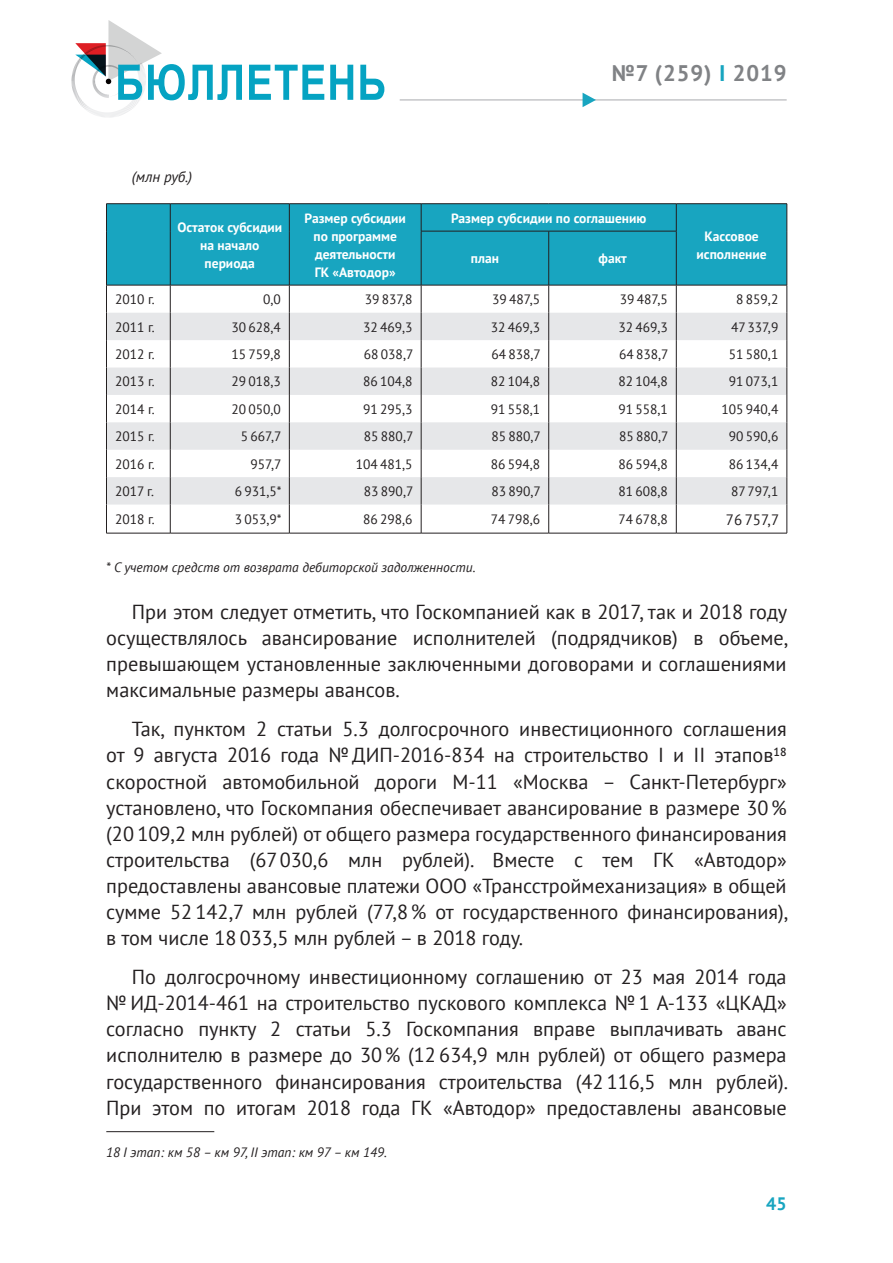
<style>
.page{position:relative;width:893px;height:1263px;background:#fff}
.page>*{position:absolute;margin:0;border:0;box-sizing:border-box;transform-origin:0 0}
.t1{font:700 22.5px "PT Sans";letter-spacing:.04em;color:#808285}
.основной_текст{font:20.25px/26.1px "PT Sans";color:#231f20;text-align:justify}
.t2{font:700 18px "PT Sans";color:#18a5c0}
.единицы_перед_табли{font:italic 15px "PT Sans";letter-spacing:-.01em;color:#231f20}
.текст_тела_таблиц{font:15px "PT Sans";color:#231f20}
.текст_тела_таблиц-2{font:13.5px "PT Sans";color:#231f20}
.текст_шапки_таблиц_2{font:700 13.5px/18px "PT Sans";color:#fff;text-align:center}
.Cноска{font:italic 13.5px "PT Sans";color:#231f20}
.текст_тела_таблиц_ле{font:13.5px "PT Sans";color:#231f20}
.s1{color:#18a5c0}
</style>
<div class="page">
<div style="left:107px;top:204px;width:680px;height:81px;background:#18a5c0"></div>
<svg style="left:107px;top:286px;width:680px;height:247px"></svg>
<svg style="left:107px;top:313px;width:680px;height:191px;fill:#e6e7e9"></svg>
<hr style="left:548px;top:231px;width:1px;height:54px;background:#231f20">
<svg style="left:289px;top:286px;width:1px;height:247px"></svg>
<svg style="left:421px;top:286px;width:1px;height:247px"></svg>
<svg style="left:548px;top:286px;width:1px;height:247px"></svg>
<svg style="left:676px;top:286px;width:1px;height:247px"></svg>
<hr style="left:421px;top:231px;width:128px;height:1px;background:#231f20">
<hr style="left:549px;top:231px;width:127px;height:1px;background:#231f20">
<svg style="left:289px;top:204px;width:1px;height:27px"></svg>
<svg style="left:421px;top:204px;width:1px;height:27px"></svg>
<hr style="left:289px;top:231px;width:1px;height:54px;background:#231f20">
<hr style="left:421px;top:231px;width:1px;height:54px;background:#231f20">
<hr style="left:170px;top:203px;width:119px;height:1px;background:#231f20">
<hr style="left:289px;top:203px;width:132px;height:1px;background:#231f20">
<hr style="left:421px;top:203px;width:128px;height:1px;background:#231f20">
<hr style="left:549px;top:203px;width:127px;height:1px;background:#231f20">
<hr style="left:170px;top:285px;width:119px;height:1px;background:#231f20">
<hr style="left:289px;top:285px;width:132px;height:1px;background:#231f20">
<hr style="left:421px;top:285px;width:128px;height:1px;background:#231f20">
<hr style="left:549px;top:285px;width:127px;height:1px;background:#231f20">
<hr style="left:106px;top:203px;width:64px;height:1px;background:#231f20">
<svg style="left:106px;top:204px;width:1px;height:27px"></svg>
<svg style="left:170px;top:204px;width:1px;height:27px"></svg>
<hr style="left:106px;top:231px;width:1px;height:54px;background:#231f20">
<hr style="left:170px;top:231px;width:1px;height:54px;background:#231f20">
<hr style="left:106px;top:285px;width:64px;height:1px;background:#231f20">
<hr style="left:676px;top:203px;width:111px;height:1px;background:#231f20">
<svg style="left:676px;top:204px;width:1px;height:27px"></svg>
<svg style="left:787px;top:204px;width:1px;height:27px"></svg>
<hr style="left:676px;top:231px;width:1px;height:54px;background:#231f20">
<hr style="left:787px;top:231px;width:1px;height:54px;background:#231f20">
<hr style="left:676px;top:285px;width:111px;height:1px;background:#231f20">
<svg style="left:106px;top:285px;width:1px;height:248px"></svg>
<svg style="left:787px;top:285px;width:1px;height:248px"></svg>
<hr style="left:106px;top:533px;width:64px;height:1px;background:#231f20">
<hr style="left:170px;top:533px;width:119px;height:1px;background:#231f20">
<hr style="left:289px;top:533px;width:132px;height:1px;background:#231f20">
<hr style="left:421px;top:533px;width:128px;height:1px;background:#231f20">
<hr style="left:549px;top:533px;width:127px;height:1px;background:#231f20">
<hr style="left:676px;top:533px;width:111px;height:1px;background:#231f20">
<svg style="left:170px;top:285px;width:1px;height:248px"></svg>
<hr style="left:106px;top:1131px;width:108px;height:1px;background:#231f20">
<hr style="left:400px;top:100px;width:387px;height:1px;background:#a8a9ad">
<svg style="left:583px;top:93px;width:13px;height:14px"></svg>
<svg style="left:74px;top:20px;width:168px;height:80px"></svg>
<svg style="left:249px;top:65px;width:75px;height:35px"></svg>
<svg style="left:330px;top:65px;width:23px;height:35px"></svg>
<svg style="left:360px;top:65px;width:24px;height:35px"></svg>
<p class="t1" style="left:612px;top:58px;width:176px">№7 (259) <span class="s1">І</span> 2019</p>
<p class="единицы_перед_табли" style="left:132px;top:167px;width:62px">(млн руб.)</p>
<p class="текст_шапки_таблиц_2" style="left:177px;top:218px;width:106px">Остаток субсидии на начало периода</p>
<p class="текст_шапки_таблиц_2" style="left:305px;top:209px;width:103px">Размер субсидии по программе деятельности<br>ГК «Автодор»</p>
<p class="текст_шапки_таблиц_2" style="left:451px;top:209px;width:197px">Размер субсидии по соглашению</p>
<p class="текст_шапки_таблиц_2" style="left:471px;top:249px;width:30px">план</p>
<p class="текст_шапки_таблиц_2" style="left:598px;top:249px;width:30px">факт</p>
<p class="текст_шапки_таблиц_2" style="left:696px;top:227px;width:72px">Кассовое исполнение</p>
<p class="текст_тела_таблиц_ле" style="left:115px;top:291px;width:41px">2010 г.</p>
<p class="текст_тела_таблиц-2" style="left:263px;top:291px;width:19px">0,0</p>
<p class="текст_тела_таблиц-2" style="left:365px;top:291px;width:49px">39 837,8</p>
<p class="текст_тела_таблиц-2" style="left:492px;top:291px;width:49px">39 487,5</p>
<p class="текст_тела_таблиц-2" style="left:620px;top:291px;width:49px">39 487,5</p>
<p class="текст_тела_таблиц-2" style="left:736px;top:291px;width:44px">8 859,2</p>
<p class="текст_тела_таблиц_ле" style="left:115px;top:318px;width:41px">2011 г.</p>
<p class="текст_тела_таблиц-2" style="left:231px;top:318px;width:51px">30 628,4</p>
<p class="текст_тела_таблиц-2" style="left:363px;top:318px;width:51px">32 469,3</p>
<p class="текст_тела_таблиц-2" style="left:491px;top:318px;width:51px">32 469,3</p>
<p class="текст_тела_таблиц-2" style="left:618px;top:318px;width:51px">32 469,3</p>
<p class="текст_тела_таблиц-2" style="left:731px;top:318px;width:49px">47337,9</p>
<p class="текст_тела_таблиц_ле" style="left:115px;top:346px;width:41px">2012 г.</p>
<p class="текст_тела_таблиц-2" style="left:231px;top:346px;width:51px">15 759,8</p>
<p class="текст_тела_таблиц-2" style="left:364px;top:346px;width:51px">68 038,7</p>
<p class="текст_тела_таблиц-2" style="left:491px;top:346px;width:51px">64 838,7</p>
<p class="текст_тела_таблиц-2" style="left:619px;top:346px;width:51px">64 838,7</p>
<p class="текст_тела_таблиц-2" style="left:729px;top:346px;width:51px">51 580,1</p>
<p class="текст_тела_таблиц_ле" style="left:115px;top:373px;width:41px">2013 г.</p>
<p class="текст_тела_таблиц-2" style="left:231px;top:373px;width:51px">29 018,3</p>
<p class="текст_тела_таблиц-2" style="left:363px;top:373px;width:51px">86 104,8</p>
<p class="текст_тела_таблиц-2" style="left:491px;top:373px;width:51px">82 104,8</p>
<p class="текст_тела_таблиц-2" style="left:618px;top:373px;width:51px">82 104,8</p>
<p class="текст_тела_таблиц-2" style="left:729px;top:373px;width:51px">91 073,1</p>
<p class="текст_тела_таблиц_ле" style="left:115px;top:400px;width:41px">2014 г.</p>
<p class="текст_тела_таблиц-2" style="left:231px;top:400px;width:51px">20 050,0</p>
<p class="текст_тела_таблиц-2" style="left:363px;top:400px;width:51px">91 295,3</p>
<p class="текст_тела_таблиц-2" style="left:491px;top:400px;width:51px">91 558,1</p>
<p class="текст_тела_таблиц-2" style="left:618px;top:400px;width:51px">91 558,1</p>
<p class="текст_тела_таблиц-2" style="left:722px;top:400px;width:58px">105 940,4</p>
<p class="текст_тела_таблиц_ле" style="left:115px;top:428px;width:41px">2015 г.</p>
<p class="текст_тела_таблиц-2" style="left:241px;top:428px;width:42px">5 667,7</p>
<p class="текст_тела_таблиц-2" style="left:364px;top:428px;width:51px">85 880,7</p>
<p class="текст_тела_таблиц-2" style="left:491px;top:428px;width:51px">85 880,7</p>
<p class="текст_тела_таблиц-2" style="left:619px;top:428px;width:51px">85 880,7</p>
<p class="текст_тела_таблиц-2" style="left:729px;top:428px;width:51px">90 590,6</p>
<p class="текст_тела_таблиц_ле" style="left:115px;top:455px;width:41px">2016 г.</p>
<p class="текст_тела_таблиц-2" style="left:251px;top:455px;width:32px">957,7</p>
<p class="текст_тела_таблиц-2" style="left:356px;top:455px;width:58px">104 481,5</p>
<p class="текст_тела_таблиц-2" style="left:491px;top:455px;width:51px">86 594,8</p>
<p class="текст_тела_таблиц-2" style="left:618px;top:455px;width:51px">86 594,8</p>
<p class="текст_тела_таблиц-2" style="left:729px;top:455px;width:51px">86 134,4</p>
<p class="текст_тела_таблиц_ле" style="left:115px;top:483px;width:41px">2017 г.</p>
<p class="текст_тела_таблиц-2" style="left:235px;top:483px;width:48px">6 931,5*</p>
<p class="текст_тела_таблиц-2" style="left:364px;top:483px;width:51px">83 890,7</p>
<p class="текст_тела_таблиц-2" style="left:491px;top:483px;width:51px">83 890,7</p>
<p class="текст_тела_таблиц-2" style="left:618px;top:483px;width:51px">81 608,8</p>
<p class="текст_тела_таблиц-2" style="left:731px;top:483px;width:49px">87797,1</p>
<p class="текст_тела_таблиц_ле" style="left:115px;top:511px;width:41px">2018 г.</p>
<p class="текст_тела_таблиц-2" style="left:235px;top:511px;width:48px">3 053,9*</p>
<p class="текст_тела_таблиц-2" style="left:363px;top:511px;width:51px">86 298,6</p>
<p class="текст_тела_таблиц-2" style="left:491px;top:511px;width:51px">74 798,6</p>
<p class="текст_тела_таблиц-2" style="left:618px;top:511px;width:51px">74 678,8</p>
<p class="текст_тела_таблиц" style="left:726px;top:510px;width:55px">76 757,7</p>
<p class="Cноска" style="left:106px;top:558px;width:371px">* С учетом средств от возврата дебиторской задолженности.</p>
<p class="основной_текст" style="left:106px;top:598px;width:683px;text-indent:26px">При этом следует отметить, что Госкомпанией как в 2017, так и 2018 году осуществлялось авансирование исполнителей (подрядчиков) в объеме, превышающем установленные заключенными договорами и соглашениями максимальные размеры авансов.</p>
<p class="основной_текст" style="left:106px;top:716px;width:683px;text-indent:26px">Так, пунктом 2 статьи 5.3 долгосрочного инвестиционного соглашения от 9 августа 2016 года №ДИП-2016-834 на строительство I и II этапов<sup>18 </sup>скоростной автомобильной дороги М-11 «Москва – Санкт-Петербург» установлено, что Госкомпания обеспечивает авансирование в размере 30% (20 109,2 млн рублей) от общего размера государственного финансирования строительства (67030,6 млн рублей). Вместе с тем ГК «Автодор» предоставлены авансовые платежи ООО «Трансстроймеханизация» в общей сумме 52 142,7 млн рублей (77,8% от государственного финансирования), в том числе 18 033,5 млн рублей – в 2018 году.</p>
<p class="основной_текст" style="left:106px;top:963px;width:683px;text-indent:26px">По долгосрочному инвестиционному соглашению от 23 мая 2014 года № ИД-2014-461 на строительство пускового комплекса № 1 А-133 «ЦКАД» согласно пункту 2 статьи 5.3 Госкомпания вправе выплачивать аванс исполнителю в размере до 30% (12 634,9 млн рублей) от общего размера государственного финансирования строительства (42 116,5 млн рублей).<br>При этом по итогам 2018 года ГК «Автодор» предоставлены авансовые</p>
<p class="Cноска" style="left:106px;top:1143px;width:282px">18 I этап: км 58 – км 97, II этап: км 97 – км 149.</p>
<p class="t2" style="left:766px;top:1192px;width:22px">45</p>
</div>
